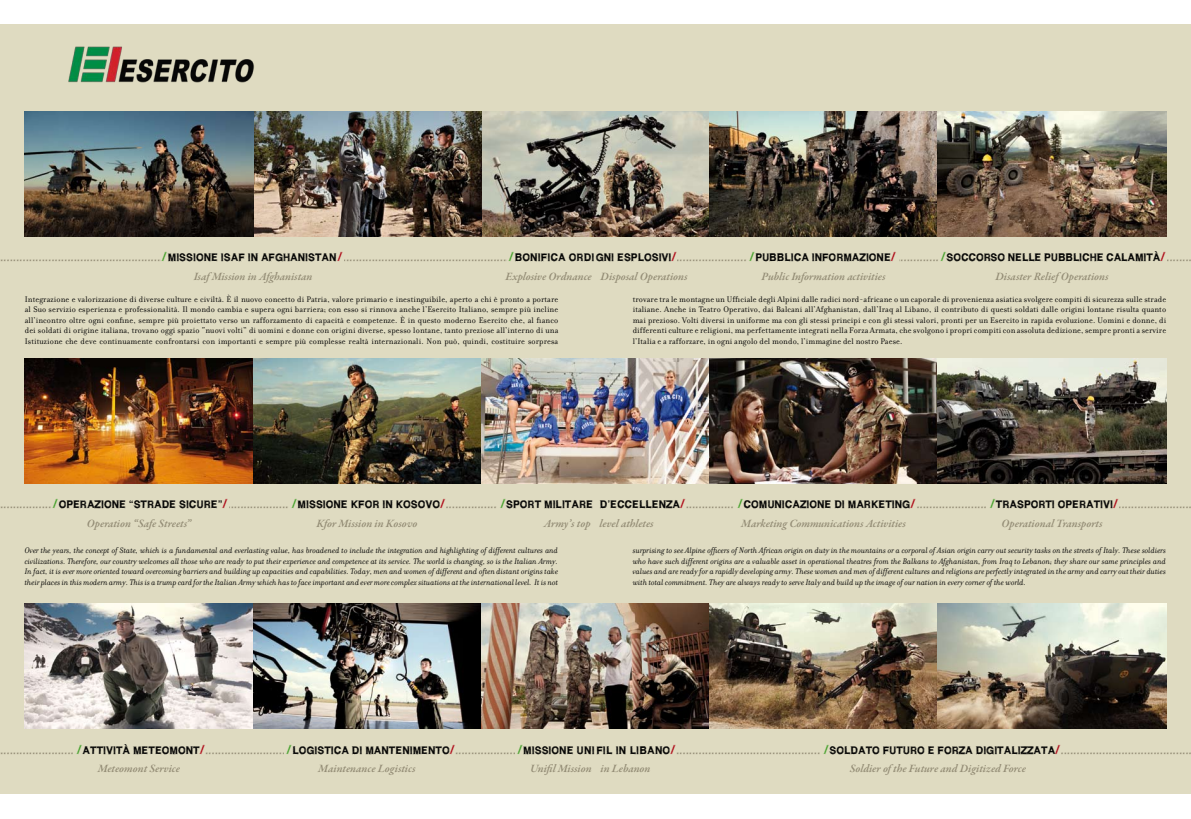
<style>
.page{position:relative;width:1191px;height:819px;background:#fff}
.page>*{position:absolute;margin:0;border:0;box-sizing:border-box;transform-origin:0 0}
.t1{font:italic 600 11.38px "Garamond Premr Pro";letter-spacing:-.005em;color:#948d76}
.t2{font:10.5px "WCROUGHTRAD Bta";color:#948d76}
.t3{font:10.5px "WCROUGHTRAD Bta";color:#000}
.t4{font:10.5px "WCROUGHTRAD Bta";letter-spacing:.02em;color:#000}
.t5{font:8.75px/10.5px "Filosofia";letter-spacing:.015em;color:#000;text-align:justify}
.t6{font:italic 8.75px/10.5px "Filosofia";color:#000;text-align:justify}
.s1{font-size:15.75px;color:#45a12b}
.s2{font-size:15.75px;color:#ae0917}
</style>
<div class="page">
<div style="left:0;top:24px;width:1191px;height:769px;background:#dfdbc1"></div>
<img style="left:25px;top:112px;width:684px;height:124px">
<img style="left:709px;top:112px;width:229px;height:124px">
<img style="left:938px;top:112px;width:228px;height:124px">
<img style="left:253px;top:112px;width:228px;height:124px">
<img style="left:25px;top:603px;width:228px;height:125px">
<img style="left:253px;top:603px;width:228px;height:125px">
<img style="left:481px;top:603px;width:228px;height:125px">
<img style="left:709px;top:603px;width:229px;height:125px">
<img style="left:938px;top:603px;width:228px;height:125px">
<img style="left:25px;top:358px;width:228px;height:125px">
<img style="left:253px;top:358px;width:228px;height:125px">
<img style="left:481px;top:358px;width:228px;height:125px">
<img style="left:709px;top:358px;width:229px;height:125px">
<svg style="left:938px;top:358px;width:228px;height:125px;background:#605b51"></svg>
<img style="left:68px;top:46px;width:186px;height:36px">
<p class="t3" style="left:940px;top:251px;width:226px"><span class="s1">/</span>SOCCORSO NELLE PUBB LICHE CALAMITÀ<span class="s2">/</span></p>
<p class="t3" style="left:162px;top:251px;width:21px"><span class="s1">/</span>MISSI</p>
<p class="t3" style="left:196px;top:251px;width:148px">ONE ISAF IN AFGHANISTAN<span class="s2">/</span></p>
<p class="t3" style="left:509px;top:251px;width:36px"><span class="s1">/</span>BONIFICA</p>
<p class="t3" style="left:569px;top:251px;width:109px">ORDI GNI ESPLOSIVI<span class="s2">/</span></p>
<p class="t3" style="left:749px;top:251px;width:49px"><span class="s1">/</span>PUBBLICA</p>
<p class="t3" style="left:812px;top:251px;width:86px">INFORMAZIONE<span class="s2">/</span></p>
<p class="t2" style="left:0;top:251px;width:1192px">....................................................................................................................................................................................................................................................................................................................................................................................</p>
<p class="t1" style="left:194px;top:269px;width:120px">Isaf Mission in Afghanistan</p>
<p class="t1" style="left:505px;top:269px;width:183px">Explosive Ordnance Disposal Operations</p>
<p class="t1" style="left:761px;top:269px;width:125px">Public Information activities</p>
<p class="t1" style="left:995px;top:269px;width:115px">Disaster Relief Operations</p>
<p class="t5" style="left:25px;top:294px;width:535px">Integrazione e valorizzazione di diverse culture e civiltà. È il nuovo concetto di Patria, valore primario e inestinguibile, aperto a chi è pronto a portare al Suo servizio esperienza e professionalità. Il mondo cambia e supera ogni barriera; con esso si rinnova anche l’Esercito Italiano, sempre più incline all’incontro oltre ogni confine, sempre più proiettato verso un rafforzamento di capacità e competenze. È in questo moderno Esercito che, al fianco dei soldati di origine italiana, trovano oggi spazio “nuovi volti” di uomini e donne con origini diverse, spesso lontane, tanto preziose all’interno di una Istituzione che deve continuamente confrontarsi con importanti e sempre più complesse realtà internazionali. Non può, quindi, costituire sorpresa</p>
<p class="t5" style="left:632px;top:294px;width:535px">trovare tra le montagne un Ufficiale degli Alpini dalle radici nord-africane o un caporale di provenienza asiatica svolgere compiti di sicurezza sulle strade italiane. Anche in Teatro Operativo, dai Balcani all’Afghanistan, dall’Iraq al Libano, il contributo di questi soldati dalle origini lontane risulta quanto mai prezioso. Volti diversi in uniforme ma con gli stessi principi e con gli stessi valori, pronti per un Esercito in rapida evoluzione. Uomini e donne, di differenti culture e religioni, ma perfettamente integrati nella Forza Armata, che svolgono i propri compiti con assoluta dedizione, sempre pronti a servire l’Italia e a rafforzare, in ogni angolo del mondo, l’immagine del nostro Paese.</p>
<p class="t3" style="left:53px;top:498px;width:176px"><span class="s1">/</span>OPERAZIONE “STRADE SIC URE”<span class="s2">/</span></p>
<p class="t3" style="left:292px;top:498px;width:21px"><span class="s1">/</span>MISSI</p>
<p class="t3" style="left:326px;top:498px;width:121px">ONE KFOR IN KOSOVO<span class="s2">/</span></p>
<p class="t3" style="left:500px;top:498px;width:186px"><span class="s1">/</span>SPORT MI LITARE D’ECCELLENZA<span class="s2">/</span></p>
<p class="t3" style="left:737px;top:498px;width:179px"><span class="s1">/</span>COMUNICAZIONE DI MARKETING<span class="s2">/</span></p>
<p class="t3" style="left:990px;top:498px;width:130px"><span class="s1">/</span>TRASPORTI OPERATIVI<span class="s2">/</span></p>
<p class="t2" style="left:0;top:497px;width:1192px">....................................................................................................................................................................................................................................................................................................................................................................................</p>
<p class="t1" style="left:87px;top:516px;width:106px">Operation “Safe Streets”</p>
<p class="t1" style="left:316px;top:516px;width:103px">Kfor Mission in Kosovo</p>
<p class="t1" style="left:544px;top:516px;width:111px">Army’s top level athletes</p>
<p class="t1" style="left:741px;top:516px;width:166px">Marketing Communications Activities</p>
<p class="t1" style="left:1001px;top:516px;width:103px">Operational Transports</p>
<p class="t6" style="left:25px;top:545px;width:535px">Over the years, the concept of State, which is a fundamental and everlasting value, has broadened to include the integration and highlighting of different cultures and civilizations. Therefore, our country welcomes all those who are ready to put their experience and competence at its service. The world is changing, so is the Italian Army.<br>In fact, it is ever more oriented toward overcoming barriers and building up capacities and capabilities. Today, men and women of different and often distant origins take their places in this modern army. This is a trump card for the Italian Army which has to face important and ever more complex situations at the international level. It is not</p>
<p class="t6" style="left:632px;top:545px;width:535px">surprising to see Alpine officers of North African origin on duty in the mountains or a corporal of Asian origin carry out security tasks on the streets of Italy. These soldiers who have such different origins are a valuable asset in operational theatres from the Balkans to Afghanistan, from Iraq to Lebanon; they share our same principles and values and are ready for a rapidly developing army. These women and men of different cultures and religions are perfectly integrated in the army and carry out their duties with total commitment. They are always ready to serve Italy and build up the image of our nation in every corner of the world.</p>
<p class="t3" style="left:77px;top:743px;width:130px"><span class="s1">/</span>ATTIVITÀ METEOMONT<span class="s2">/</span></p>
<p class="t3" style="left:286px;top:743px;width:52px"><span class="s1">/</span>LOGISTICA</p>
<p class="t3" style="left:352px;top:743px;width:104px">DI MANTENIMENTO<span class="s2">/</span></p>
<p class="t3" style="left:517px;top:743px;width:21px"><span class="s1">/</span>MISSI</p>
<p class="t4" style="left:551px;top:743px;width:126px">ONE UNIFI L IN LIBANO<span class="s2">/</span></p>
<p class="t3" style="left:823px;top:743px;width:238px"><span class="s1">/</span>SOLDATO F UTURO E FORZA DIGITALIZZATA<span class="s2">/</span></p>
<p class="t2" style="left:0;top:743px;width:1192px">....................................................................................................................................................................................................................................................................................................................................................................................</p>
<p class="t1" style="left:98px;top:760px;width:84px">Meteomont Service</p>
<p class="t1" style="left:318px;top:760px;width:99px">Maintenance Logistics</p>
<p class="t1" style="left:530px;top:760px;width:122px">Unifil Mission in Lebanon</p>
<p class="t1" style="left:849px;top:760px;width:178px">Soldier of the Future and Digitized Force</p>
</div>
